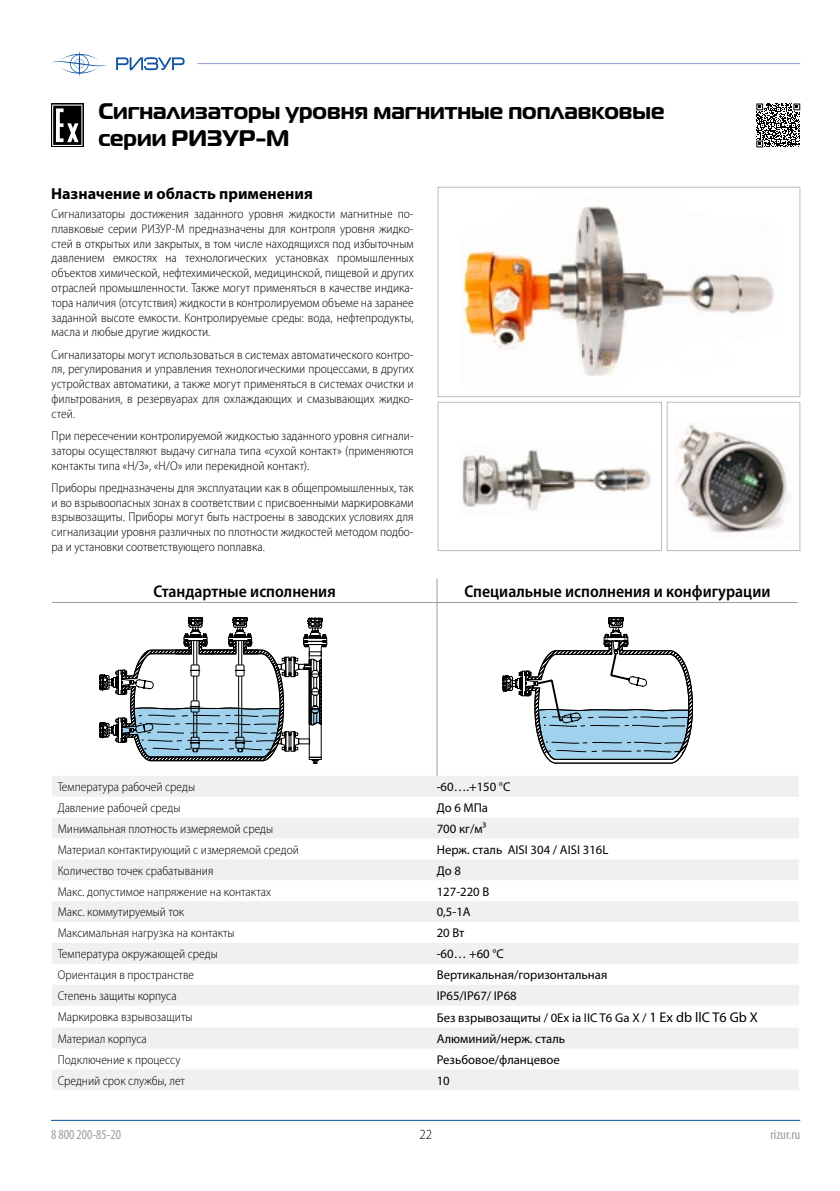
<style>
.page{position:relative;width:840px;height:1191px;background:#fff}
.page>*{position:absolute;margin:0;border:0;box-sizing:border-box;transform-origin:0 0}
.t1{font:700 22.6px/27px "Magistral";color:#000}
.t2{font:600 semi-condensed 17px "Myriad Pro";color:#000}
.t3{font:700 16px "Myriad Pro";color:#000}
.t4{font:300 semi-condensed 14px "Myriad Pro";color:#000}
.t5{font:condensed 13.8px "Myriad Pro";color:#9d9d9c}
.t6{font:condensed 13.6px "Myriad Pro";color:#9d9d9c}
.t7{font:300 semi-condensed 12.8px/14.8px "Myriad Pro";color:#000;text-align:justify}
.t8{font:12.8px "Myriad Pro";color:#000}
.s1{font-size:12.6px}
.s2{font-size:14.2px}
</style>
<div class="page">
<hr style="left:197px;top:63px;width:602px;height:1px;background:#8e9ed1">
<hr style="left:51px;top:1120px;width:748px;height:1px;background:#004f9f">
<svg style="left:51px;top:51px;width:56px;height:25px"></svg>
<svg style="left:116px;top:57px;width:68px;height:13px"></svg>
<svg style="left:436px;top:578px;width:1px;height:24px"></svg>
<hr style="left:52px;top:602px;width:385px;height:1px;background:#9d9d9c">
<hr style="left:437px;top:602px;width:360px;height:1px;background:#9d9d9c">
<hr style="left:436px;top:602px;width:1px;height:174px;background:#9d9d9c">
<svg style="left:52px;top:776px;width:746px;height:272px;fill:#f0f0f0"></svg>
<div style="left:52px;top:1070px;width:746px;height:20px;background:#f0f0f0"></div>
<div style="left:51px;top:103px;width:32px;height:44px;background:#6f6f6f"></div>
<svg style="left:52px;top:105px;width:30px;height:41px"></svg>
<svg style="left:756px;top:103px;width:43px;height:44px"></svg>
<svg style="left:99px;top:617px;width:228px;height:146px"></svg>
<svg style="left:502px;top:617px;width:190px;height:146px"></svg>
<div style="left:437px;top:187px;width:362px;height:210px;border:1px solid #bcbcbc"></div>
<div style="left:437px;top:402px;width:224px;height:149px;border:1px solid #bcbcbc"></div>
<div style="left:666px;top:402px;width:133px;height:149px;border:1px solid #bcbcbc"></div>
<img style="left:461px;top:206px;width:313px;height:170px">
<img style="left:462px;top:449px;width:189px;height:62px">
<img style="left:676px;top:423px;width:114px;height:110px">
<h1 class="t1" style="left:98px;top:98px;width:567px">Сигнализаторы уровня магнитные поплавковые серии РИЗУР-М</h1>
<p class="t3" style="left:51px;top:183px;width:263px">Назначение и область применения</p>
<p class="t7" style="left:52px;top:206px;width:363px">Сигнализаторы достижения заданного уровня жидкости магнитные по&shy;плавковые серии РИЗУР-М предназначены для контроля уровня жидко&shy;стей в открытых или закрытых, в том числе находящихся под избыточным давлением емкостях на технологических установках промышленных объектов химической, нефтехимической, медицинской, пищевой и других отраслей промышленности. Также могут применяться в качестве индика&shy;тора наличия (отсутствия) жидкости в контролируемом объеме на заранее заданной высоте емкости. Контролируемые среды: вода, нефтепродукты, масла и любые другие жидкости.</p>
<p class="t7" style="left:52px;top:347px;width:363px">Сигнализаторы могут использоваться в системах автоматического контро&shy;ля, регулирования и управления технологическими процессами, в других устройствах автоматики, а также могут применяться в системах очистки и фильтрования, в резервуарах для охлаждающих и смазывающих жидко&shy;стей.</p>
<p class="t7" style="left:52px;top:428px;width:363px">При пересечении контролируемой жидкостью заданного уровня сигнали&shy;заторы осуществляют выдачу сигнала типа «сухой контакт» (применяются контакты типа «Н/З», «Н/О» или перекидной контакт).</p>
<p class="t7" style="left:52px;top:480px;width:363px">Приборы предназначены для эксплуатации как в общепромышленных, так и во взрывоопасных зонах в соответствии с присвоенными маркировками взрывозащиты. Приборы могут быть настроены в заводских условиях для сигнализации уровня различных по плотности жидкостей методом подбо&shy;ра и установки соответствующего поплавка.</p>
<h2 class="t2" style="left:153px;top:582px;width:184px">Стандартные исполнения</h2>
<h2 class="t2" style="left:464px;top:582px;width:307px">Специальные исполнения и конфигурации</h2>
<p class="t7" style="left:58px;top:779px;width:139px">Температура рабочей среды</p>
<p class="t8" style="left:436px;top:779px;width:75px">-60….+150 °С</p>
<p class="t7" style="left:58px;top:800px;width:124px">Давление рабочей среды</p>
<p class="t8" style="left:436px;top:800px;width:53px">До 6 МПа</p>
<p class="t7" style="left:58px;top:821px;width:217px">Минимальная плотность измеряемой среды</p>
<p class="t8" style="left:436px;top:820px;width:51px">700 кг/м<span class="s1">³</span></p>
<p class="t7" style="left:58px;top:842px;width:242px">Материал контактирующий с измеряемой средой</p>
<p class="t8" style="left:436px;top:841px;width:173px">Нерж. сталь AISI 304 / AISI 316L</p>
<p class="t7" style="left:58px;top:863px;width:157px">Количество точек срабатывания</p>
<p class="t8" style="left:436px;top:862px;width:26px">До 8</p>
<p class="t7" style="left:58px;top:884px;width:215px">Макс. допустимое напряжение на контактах</p>
<p class="t8" style="left:436px;top:883px;width:54px">127-220 В</p>
<p class="t7" style="left:58px;top:905px;width:128px">Макс. коммутируемый ток</p>
<p class="t8" style="left:436px;top:904px;width:35px">0,5-1А</p>
<p class="t7" style="left:58px;top:926px;width:178px">Максимальная нагрузка на контакты</p>
<p class="t8" style="left:436px;top:925px;width:29px">20 Вт</p>
<p class="t7" style="left:58px;top:946px;width:161px">Температура окружающей среды</p>
<p class="t8" style="left:436px;top:946px;width:69px">-60… +60 °С</p>
<p class="t7" style="left:58px;top:967px;width:138px">Ориентация в пространстве</p>
<p class="t8" style="left:436px;top:966px;width:172px">Вертикальная/горизонтальная</p>
<p class="t7" style="left:58px;top:988px;width:120px">Степень защиты корпуса</p>
<p class="t8" style="left:436px;top:987px;width:81px">IP65/IP67/ IP68</p>
<p class="t7" style="left:58px;top:1009px;width:136px">Маркировка взрывозащиты</p>
<p class="t8" style="left:436px;top:1009px;width:322px">Без взрывозащиты / 0Ex ia IIC T6 Ga X / <span class="s2">1 Ex db llC T6 Gb X</span></p>
<p class="t7" style="left:58px;top:1031px;width:91px">Материал корпуса</p>
<p class="t8" style="left:436px;top:1030px;width:130px">Алюминий/нерж. сталь</p>
<p class="t7" style="left:58px;top:1052px;width:124px">Подключение к процессу</p>
<p class="t8" style="left:436px;top:1051px;width:125px">Резьбовое/фланцевое</p>
<p class="t7" style="left:58px;top:1073px;width:129px">Средний срок службы, лет</p>
<p class="t8" style="left:436px;top:1072px;width:15px">10</p>
<p class="t5" style="left:51px;top:1126px;width:71px">8 800 200-85-20</p>
<p class="t4" style="left:419px;top:1126px;width:14px">22</p>
<p class="t6" style="left:770px;top:1126px;width:31px">rizur.ru</p>
</div>
